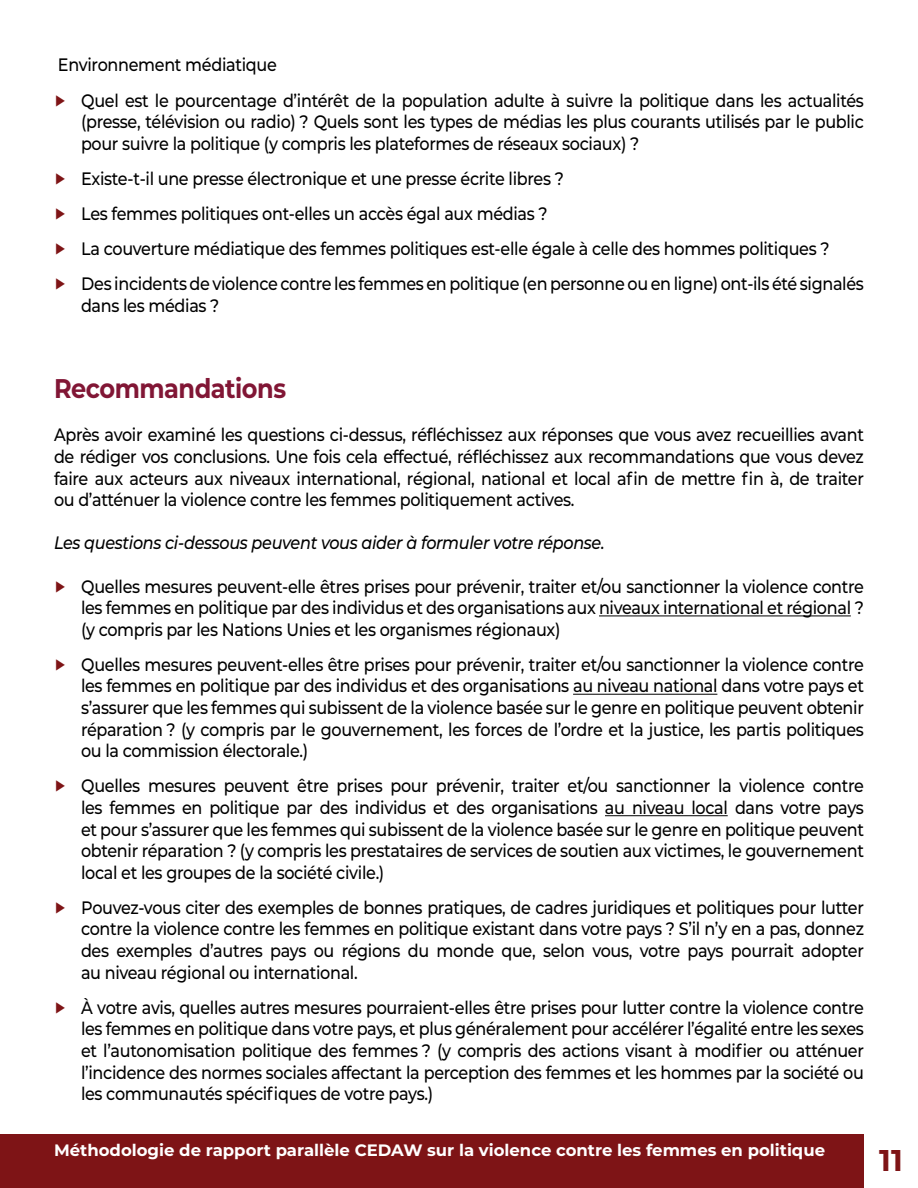
<style>
.page{position:relative;width:918px;height:1188px;background:#fff}
.page>*{position:absolute;margin:0;border:0;box-sizing:border-box;transform-origin:0 0}
.t1{font:700 30px "Montserrat";color:#7e1416}
.Heading{font:700 27px "Montserrat";letter-spacing:-.02em;color:#811635;scale:.89 1}
.Body_Text{font:500 18px/21.6px "Montserrat";letter-spacing:-.02em;color:#000;text-align:justify;scale:.89 1}
.Body_Text-2{font:italic 500 18px "Montserrat";letter-spacing:-.02em;color:#000;scale:.89 1}
.t2{font:700 16.5px "Montserrat";color:#fff}
.s1{color:#7e1416}
</style>
<div class="page">
<div style="left:0;top:1134px;width:864px;height:54px;background:#7e1416"></div>
<hr style="left:599px;top:615px;width:252px;height:1px;background:#000">
<hr style="left:573px;top:694px;width:144px;height:1px;background:#000">
<hr style="left:605px;top:815px;width:123px;height:1px;background:#000">
<p class="Body_Text" style="left:58px;top:54px;width:247px">Environnement médiatique</p>
<p class="Body_Text" style="left:81px;top:89px;width:881px;text-indent:-27px"><span class="s1">▶</span> Quel est le pourcentage d’intérêt de la population adulte à suivre la politique dans les actualités (presse, télévision ou radio) ? Quels sont les types de médias les plus courants utilisés par le public pour suivre la politique (y compris les plateformes de réseaux sociaux) ?</p>
<p class="Body_Text" style="left:54px;top:167px;width:574px"><span class="s1">▶</span> Existe-t-il une presse électronique et une presse écrite libres ?</p>
<p class="Body_Text" style="left:54px;top:202px;width:556px"><span class="s1">▶</span> Les femmes politiques ont-elles un accès égal aux médias ?</p>
<p class="Body_Text" style="left:54px;top:237px;width:873px"><span class="s1">▶</span> La couverture médiatique des femmes politiques est-elle égale à celle des hommes politiques ?</p>
<p class="Body_Text" style="left:81px;top:272px;width:881px;text-indent:-27px"><span class="s1">▶</span> Des incidents de violence contre les femmes en politique (en personne ou en ligne) ont-ils été signalés dans les médias ?</p>
<p class="Heading" style="left:54px;top:369px;width:262px">Recommandations</p>
<p class="Body_Text" style="left:54px;top:423px;width:912px">Après avoir examiné les questions ci-dessus, réfléchissez aux réponses que vous avez recueillies avant de rédiger vos conclusions. Une fois cela effectué, réfléchissez aux recommandations que vous devez faire aux acteurs aux niveaux international, régional, national et local afin de mettre fin à, de traiter ou d’atténuer la violence contre les femmes politiquement actives.</p>
<p class="Body_Text-2" style="left:54px;top:530px;width:620px">Les questions ci-dessous peuvent vous aider à formuler votre réponse.</p>
<p class="Body_Text" style="left:81px;top:575px;width:881px;text-indent:-27px"><span class="s1">▶</span> Quelles mesures peuvent-elle êtres prises pour prévenir, traiter et/ou sanctionner la violence contre les femmes en politique par des individus et des organisations aux niveaux international et régional ? (y compris par les Nations Unies et les organismes régionaux)</p>
<p class="Body_Text" style="left:81px;top:653px;width:881px;text-indent:-27px"><span class="s1">▶</span> Quelles mesures peuvent-elles être prises pour prévenir, traiter et/ou sanctionner la violence contre les femmes en politique par des individus et des organisations au niveau national dans votre pays et s’assurer que les femmes qui subissent de la violence basée sur le genre en politique peuvent obtenir réparation ? (y compris par le gouvernement, les forces de l’ordre et la justice, les partis politiques ou la commission électorale.)</p>
<p class="Body_Text" style="left:81px;top:774px;width:881px;text-indent:-27px"><span class="s1">▶</span> Quelles mesures peuvent être prises pour prévenir, traiter et/ou sanctionner la violence contre les femmes en politique par des individus et des organisations au niveau local dans votre pays et pour s’assurer que les femmes qui subissent de la violence basée sur le genre en politique peuvent obtenir réparation ? (y compris les prestataires de services de soutien aux victimes, le gouvernement local et les groupes de la société civile.)</p>
<p class="Body_Text" style="left:81px;top:896px;width:881px;text-indent:-27px"><span class="s1">▶</span> Pouvez-vous citer des exemples de bonnes pratiques, de cadres juridiques et politiques pour lutter contre la violence contre les femmes en politique existant dans votre pays ? S’il n’y en a pas, donnez des exemples d’autres pays ou régions du monde que, selon vous, votre pays pourrait adopter au niveau régional ou international.</p>
<p class="Body_Text" style="left:81px;top:996px;width:881px;text-indent:-27px"><span class="s1">▶</span> À votre avis, quelles autres mesures pourraient-elles être prises pour lutter contre la violence contre les femmes en politique dans votre pays, et plus généralement pour accélérer l’égalité entre les sexes et l’autonomisation politique des femmes ? (y compris des actions visant à modifier ou atténuer l’incidence des normes sociales affectant la perception des femmes et les hommes par la société ou les communautés spécifiques de votre pays.)</p>
<p class="t2" style="left:54px;top:1138px;width:773px">Méthodologie de rapport parallèle CEDAW sur la violence contre les femmes en politique</p>
<h1 class="t1" style="left:879px;top:1139px;width:25px">11</h1>
</div>
